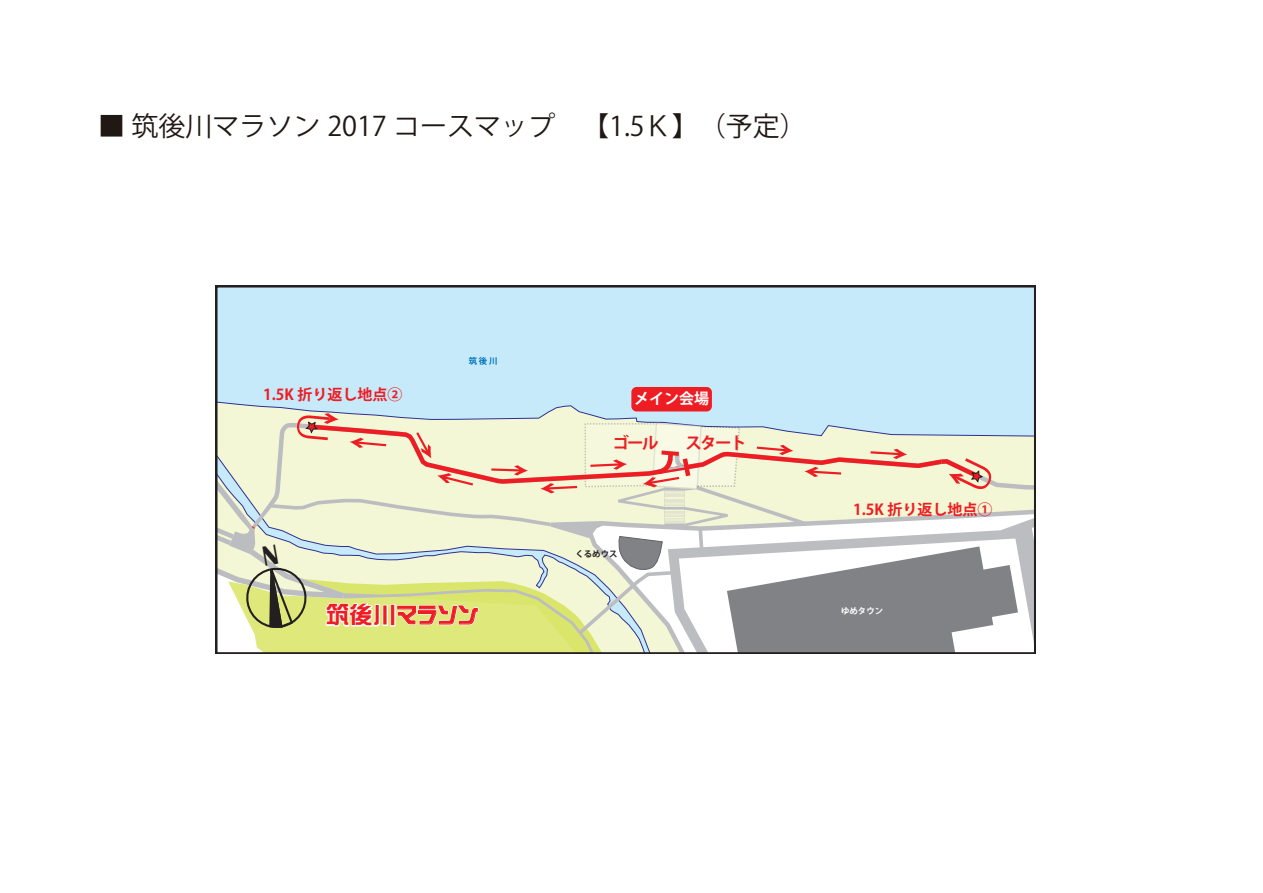
<style>
.page{position:relative;width:1263px;height:893px;background:#fff}
.page>*{position:absolute;margin:0;border:0;box-sizing:border-box;transform-origin:0 0}
.t1{font:27px "Koz Go Pro";color:#201814}
.t2{font:20.55px "DF So Gei W7 WIN RKSJ H";color:#ee1d23}
.t3{font:700 16.5px "Koz Go Pro";letter-spacing:-.1em;color:#ee1d23}
.t4{font:700 15px "Koz Go Pro";color:#ee1d23}
.t5{font:700 15px "Koz Go Pro";color:#fff}
.t6{font:700 8.4px "Koz Go Pro";color:#231f20}
.t7{font:700 8.4px "Koz Go Pro";color:#fff}
.t8{font:700 8.4px "Koz Go Pro";color:#0072bc}
.s1{font-size:23.55px}
</style>
<div class="page">
<svg style="left:216px;top:286px;width:819px;height:368px;background:#d2ddd2"></svg>
<p class="t1" style="left:98px;top:108px;width:710px">■ 筑後川マラソン 2017 コースマップ　【1.5Ｋ】（予定）</p>
<p class="t4" style="left:263px;top:385px;width:141px">1.5K 折り返し地点②</p>
<p class="t8" style="left:469px;top:355px;width:30px">筑後川</p>
<p class="t2" style="left:326px;top:605px;width:154px"><span class="s1">筑後川</span>マラソン</p>
<p class="t5" style="left:634px;top:389px;width:76px">メイン会場</p>
<p class="t3" style="left:612px;top:432px;width:48px">ゴール</p>
<p class="t3" style="left:685px;top:432px;width:63px">スタート</p>
<p class="t6" style="left:575px;top:548px;width:43px">くるめウス</p>
<p class="t4" style="left:853px;top:500px;width:141px">1.5K 折り返し地点①</p>
<p class="t7" style="left:841px;top:605px;width:43px">ゆめタウン</p>
</div>
